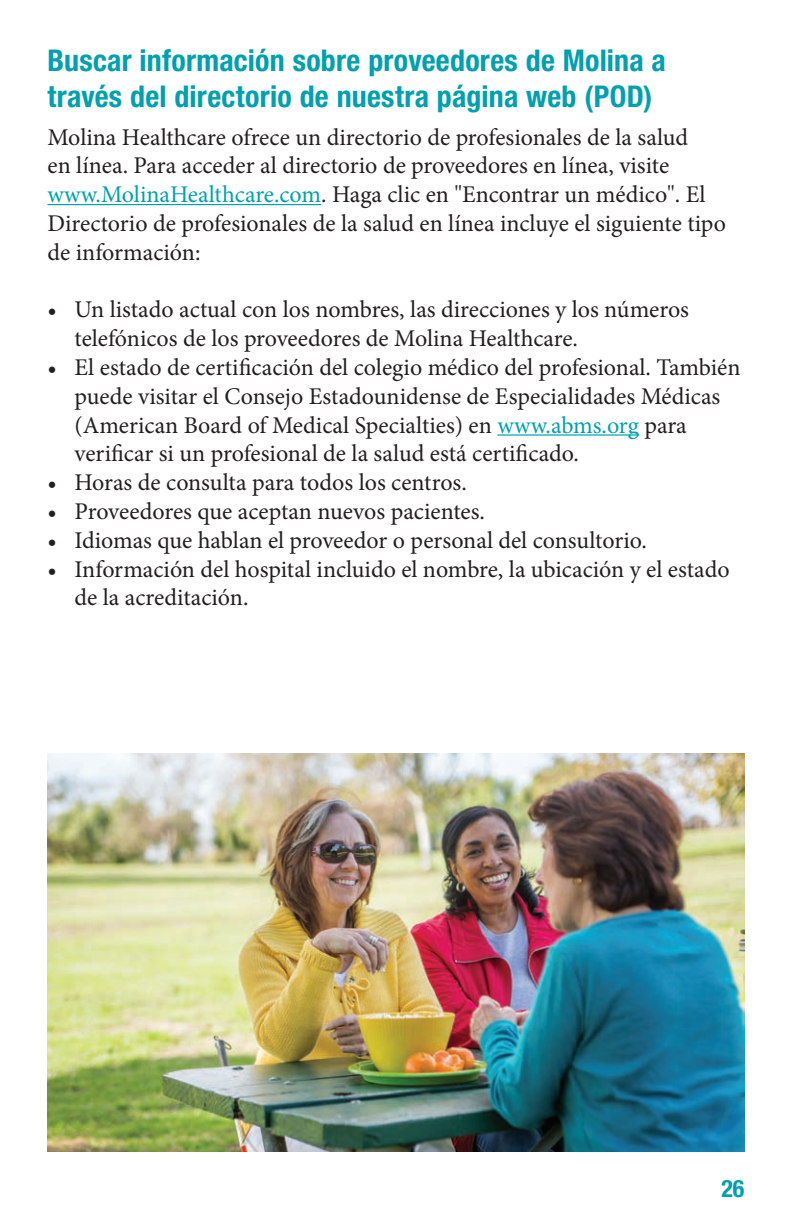
<style>
.page{position:relative;width:792px;height:1224px;background:#fff}
.page>*{position:absolute;margin:0;border:0;box-sizing:border-box;transform-origin:0 0}
.t1{font:700 condensed 30px/36px "Helvetica Neue";letter-spacing:.01em;color:#00a0b0}
.t2{font:24px/28.8px "Minion Pro";color:#231f20}
.t3{font:700 condensed 24px "Helvetica Neue";color:#00a0b0}
.s1{color:#00a0b0}
</style>
<div class="page">
<hr style="left:48px;top:204px;width:273px;height:1px;background:#00a0b0">
<hr style="left:497px;top:434px;width:142px;height:2px;background:#00a0b0">
<img style="left:48px;top:753px;width:696px;height:399px">
<h2 class="t1" style="left:48px;top:42px;width:620px">Buscar información sobre proveedores de Molina a través del directorio de nuestra página web (POD)</h2>
<p class="t2" style="left:48px;top:123px;width:680px">Molina Healthcare ofrece un directorio de profesionales de la salud<br>en línea. Para acceder al directorio de proveedores en línea, visite <span class="s1">www.MolinaHealthcare.com</span>. Haga clic en "Encontrar un médico". El Directorio de profesionales de la salud en línea incluye el siguiente tipo de información:</p>
<p class="t2" style="left:75px;top:295px;width:616px;text-indent:-27px">• Un listado actual con los nombres, las direcciones y los números telefónicos de los proveedores de Molina Healthcare.</p>
<p class="t2" style="left:75px;top:353px;width:667px;text-indent:-27px">• El estado de certificación del colegio médico del profesional. También puede visitar el Consejo Estadounidense de Especialidades Médicas (American Board of Medical Specialties) en <span class="s1">www.abms.org</span> para verificar si un profesional de la salud está certificado.</p>
<p class="t2" style="left:48px;top:468px;width:421px">• Horas de consulta para todos los centros.</p>
<p class="t2" style="left:48px;top:497px;width:439px">• Proveedores que aceptan nuevos pacientes.</p>
<p class="t2" style="left:48px;top:526px;width:601px">• Idiomas que hablan el proveedor o personal del consultorio.</p>
<p class="t2" style="left:75px;top:555px;width:657px;text-indent:-27px">• Información del hospital incluido el nombre, la ubicación y el estado de la acreditación.</p>
<p class="t3" style="left:721px;top:1174px;width:25px">26</p>
</div>
